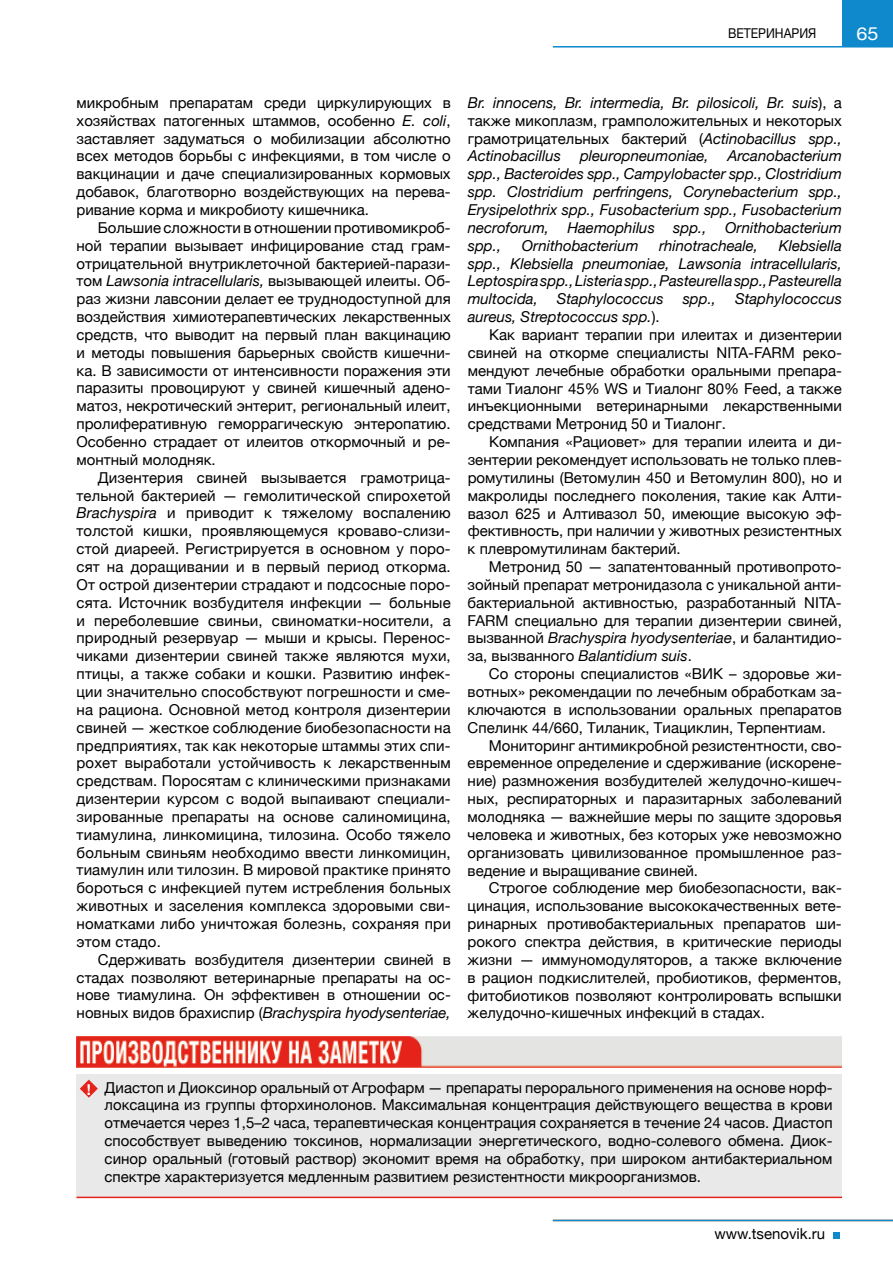
<style>
.page{position:relative;width:893px;height:1263px;background:#fff}
.page>*{position:absolute;margin:0;border:0;box-sizing:border-box;transform-origin:0 0}
.t1{font:18px "Helvetica Neue";color:#fff;scale:1.1 1}
.t2{font:15px/17.9px "Helvetica Neue";color:#000;text-align:justify}
.t3{font:italic 15px/17.9px "Helvetica Neue";color:#000;text-align:justify}
.t4{font:13.5px "Helvetica Neue";color:#000;scale:.9 1}
.s1{font-style:italic}
.s2{font-style:normal}
.s3{font-weight:700;color:#fff}
</style>
<div class="page">
<div style="left:842px;top:0;width:51px;height:46px;background:#0f89cb"></div>
<hr style="left:553px;top:46px;width:340px;height:2px;background:#0f89cb">
<hr style="left:553px;top:1220px;width:340px;height:1px;background:#0f89cb">
<div style="left:833px;top:1232px;width:7px;height:6px;background:#0f89cb"></div>
<div style="left:77px;top:1074px;width:765px;height:123px;background:#e9e9e9"></div>
<svg style="left:80px;top:1079px;width:18px;height:19px"></svg>
<hr style="left:77px;top:1196px;width:765px;height:2px;background:#e5231b">
<img style="left:77px;top:1036px;width:764px;height:31px">
<p class="t4" style="left:728px;top:24px;width:100px">ВЕТЕРИНАРИЯ</p>
<p class="t1" style="left:856px;top:21px;width:22px">65</p>
<p class="t2" style="left:77px;top:94px;width:376px">микробным препаратам среди циркулирующих в хозяйствах патогенных штаммов, особенно <span class="s1">E. coli</span>, заставляет задуматься о мобилизации абсолютно всех методов борьбы с инфекциями, в том числе о вакцинации и даче специализированных кормовых добавок, благотворно воздействующих на перева&shy;ривание корма и микробиоту кишечника.</p>
<p class="t2" style="left:77px;top:219px;width:376px;text-indent:21px">Большие сложности в отношении противомикроб&shy;ной терапии вызывает инфицирование стад грам&shy;отрицательной внутриклеточной бактерией-парази&shy;том <span class="s1">Lawsonia intracellularis,</span> вызывающей илеиты. Об&shy;раз жизни лавсонии делает ее труднодоступной для воздействия химиотерапевтических лекарственных средств, что выводит на первый план вакцинацию и методы повышения барьерных свойств кишечни&shy;ка. В зависимости от интенсивности поражения эти паразиты провоцируют у свиней кишечный адено&shy;матоз, некротический энтерит, региональный илеит, пролиферативную геморрагическую энтеропатию.<br>Особенно страдает от илеитов откормочный и ре&shy;монтный молодняк.</p>
<p class="t2" style="left:77px;top:469px;width:376px;text-indent:21px">Дизентерия свиней вызывается грамотрица&shy;тельной бактерией — гемолитической спирохетой <span class="s1">Brachyspira</span> и приводит к тяжелому воспалению толстой кишки, проявляющемуся кроваво-слизи&shy;стой диареей. Регистрируется в основном у поро&shy;сят на доращивании и в первый период откорма.<br>От острой дизентерии страдают и подсосные поро&shy;сята. Источник возбудителя инфекции — больные и переболевшие свиньи, свиноматки-носители, а природный резервуар — мыши и крысы. Перенос&shy;чиками дизентерии свиней также являются мухи, птицы, а также собаки и кошки. Развитию инфек&shy;ции значительно способствуют погрешности и сме&shy;на рациона. Основной метод контроля дизентерии свиней — жесткое соблюдение биобезопасности на предприятиях, так как некоторые штаммы этих спи&shy;рохет выработали устойчивость к лекарственным средствам. Поросятам с клиническими признаками дизентерии курсом с водой выпаивают специали&shy;зированные препараты на основе салиномицина, тиамулина, линкомицина, тилозина. Особо тяжело больным свиньям необходимо ввести линкомицин, тиамулин или тилозин. В мировой практике принято бороться с инфекцией путем истребления больных животных и заселения комплекса здоровыми сви&shy;номатками либо уничтожая болезнь, сохраняя при этом стадо.</p>
<p class="t2" style="left:77px;top:951px;width:376px;text-indent:21px">Сдерживать возбудителя дизентерии свиней в стадах позволяют ветеринарные препараты на ос&shy;нове тиамулина. Он эффективен в отношении ос&shy;новных видов брахиспир (<span class="s1">Brachyspira hyodysenteriae,</span></p>
<p class="t3" style="left:468px;top:95px;width:376px">Br. innocens, Br. intermedia, Br. pilosicoli, Br. suis<span class="s2">), а также микоплазм, грамположительных и некоторых грамотрицательных бактерий (</span>Actinobacillus spp., Actinobacillus</p>
<p class="t3" style="left:468px;top:148px;width:376px;text-indent:260px">Arcanobacterium spp., Bacteroides spp., Campylobacter spp., Clostridium spp. Clostridium perfringens, Corynebacterium spp., Erysipelothrix spp., Fusobacterium spp., Fusobacterium necroforum, Haemophilus spp., Ornithobacterium spp.,</p>
<p class="t3" style="left:580px;top:148px;width:130px">pleuropneumoniae,</p>
<p class="t3" style="left:522px;top:237px;width:118px">Ornithobacterium</p>
<p class="t3" style="left:659px;top:237px;width:100px">rhinotracheale,</p>
<p class="t3" style="left:468px;top:237px;width:376px;text-indent:311px">Klebsiella spp., Klebsiella pneumoniae, Lawsonia intracellularis, Leptospira spp., Listeria spp., Pasteurella spp., Pasteurella multocida,</p>
<p class="t3" style="left:557px;top:291px;width:108px">Staphylococcus</p>
<p class="t3" style="left:683px;top:291px;width:35px">spp.,</p>
<p class="t3" style="left:735px;top:291px;width:108px">Staphylococcus</p>
<p class="t3" style="left:468px;top:309px;width:193px">aureus, Streptococcus spp.<span class="s2">).</span></p>
<p class="t2" style="left:489px;top:327px;width:354px">Как вариант терапии при илеитах и дизентерии</p>
<p class="t2" style="left:468px;top:344px;width:376px">свиней на откорме специалисты NITA-FARM реко-</p>
<p class="t2" style="left:468px;top:362px;width:376px">мендуют лечебные обработки оральными препара-</p>
<p class="t2" style="left:468px;top:380px;width:376px">тами Тиалонг 45% WS и Тиалонг 80% Feed, а также</p>
<p class="t2" style="left:468px;top:398px;width:376px">инъекционными ветеринарными лекарственными</p>
<p class="t2" style="left:468px;top:416px;width:260px">средствами Метронид 50 и Тиалонг.</p>
<p class="t2" style="left:489px;top:434px;width:354px">Компания «Рациовет» для терапии илеита и ди-</p>
<p class="t2" style="left:468px;top:452px;width:376px">зентерии рекомендует использовать не только плев-</p>
<p class="t2" style="left:468px;top:469px;width:376px">ромутилины (Ветомулин 450 и Ветомулин 800), но и</p>
<p class="t2" style="left:468px;top:487px;width:376px">макролиды последнего поколения, такие как Алти-</p>
<p class="t2" style="left:468px;top:505px;width:376px">вазол 625 и Алтивазол 50, имеющие высокую эф-</p>
<p class="t2" style="left:468px;top:523px;width:376px">фективность, при наличии у животных резистентных</p>
<p class="t2" style="left:468px;top:541px;width:215px">к плевромутилинам бактерий.</p>
<p class="t2" style="left:489px;top:559px;width:354px">Метронид 50 — запатентованный противопрото-</p>
<p class="t2" style="left:468px;top:576px;width:376px">зойный препарат метронидазола с уникальной анти-</p>
<p class="t2" style="left:468px;top:594px;width:376px">бактериальной активностью, разработанный NITA-</p>
<p class="t2" style="left:468px;top:612px;width:376px">FARM специально для терапии дизентерии свиней,</p>
<p class="t3" style="left:468px;top:630px;width:376px"><span class="s2">вызванной</span> Brachyspira hyodysenteriae<span class="s2">, и балантидио-</span></p>
<p class="t3" style="left:468px;top:648px;width:226px"><span class="s2">за, вызванного</span> Balantidium suis<span class="s2">.</span></p>
<p class="t2" style="left:489px;top:666px;width:354px">Со стороны специалистов «ВИК – здоровье жи-</p>
<p class="t2" style="left:468px;top:684px;width:376px">вотных» рекомендации по лечебным обработкам за-</p>
<p class="t2" style="left:468px;top:701px;width:376px">ключаются в использовании оральных препаратов</p>
<p class="t2" style="left:468px;top:719px;width:360px">Спелинк 44/660, Тиланик, Тиациклин, Терпентиам.</p>
<p class="t2" style="left:489px;top:737px;width:354px">Мониторинг антимикробной резистентности, сво-</p>
<p class="t2" style="left:468px;top:755px;width:376px">евременное определение и сдерживание (искорене-</p>
<p class="t2" style="left:468px;top:773px;width:376px">ние) размножения возбудителей желудочно-кишеч-</p>
<p class="t2" style="left:468px;top:791px;width:376px">ных, респираторных и паразитарных заболеваний</p>
<p class="t2" style="left:468px;top:809px;width:376px">молодняка — важнейшие меры по защите здоровья</p>
<p class="t2" style="left:468px;top:826px;width:376px">человека и животных, без которых уже невозможно</p>
<p class="t2" style="left:468px;top:844px;width:376px">организовать цивилизованное промышленное раз-</p>
<p class="t2" style="left:468px;top:862px;width:232px">ведение и выращивание свиней.</p>
<p class="t2" style="left:489px;top:880px;width:354px">Строгое соблюдение мер биобезопасности, вак-</p>
<p class="t2" style="left:468px;top:898px;width:376px">цинация, использование высококачественных вете-</p>
<p class="t2" style="left:468px;top:916px;width:376px">ринарных противобактериальных препаратов ши-</p>
<p class="t2" style="left:468px;top:933px;width:376px">рокого спектра действия, в критические периоды</p>
<p class="t2" style="left:468px;top:951px;width:376px">жизни — иммуномодуляторов, а также включение</p>
<p class="t2" style="left:468px;top:969px;width:376px">в рацион подкислителей, пробиотиков, ферментов,</p>
<p class="t2" style="left:468px;top:987px;width:376px">фитобиотиков позволяют контролировать вспышки</p>
<p class="t2" style="left:468px;top:1005px;width:299px">желудочно-кишечных инфекций в стадах.</p>
<p class="t2" style="left:105px;top:1079px;width:729px;text-indent:-18px"><span class="s3">!</span> Диастоп и Диоксинор оральный от Агрофарм — препараты перорального применения на основе норф&shy;локсацина из группы фторхинолонов. Максимальная концентрация действующего вещества в крови отмечается через 1,5–2 часа, терапевтическая концентрация сохраняется в течение 24 часов. Диастоп способствует выведению токсинов, нормализации энергетического, водно-солевого обмена. Диок&shy;синор оральный (готовый раствор) экономит время на обработку, при широком антибактериальном спектре характеризуется медленным развитием резистентности микроорганизмов.</p>
<p class="t2" style="left:714px;top:1225px;width:112px">www.tsenovik.ru</p>
</div>
